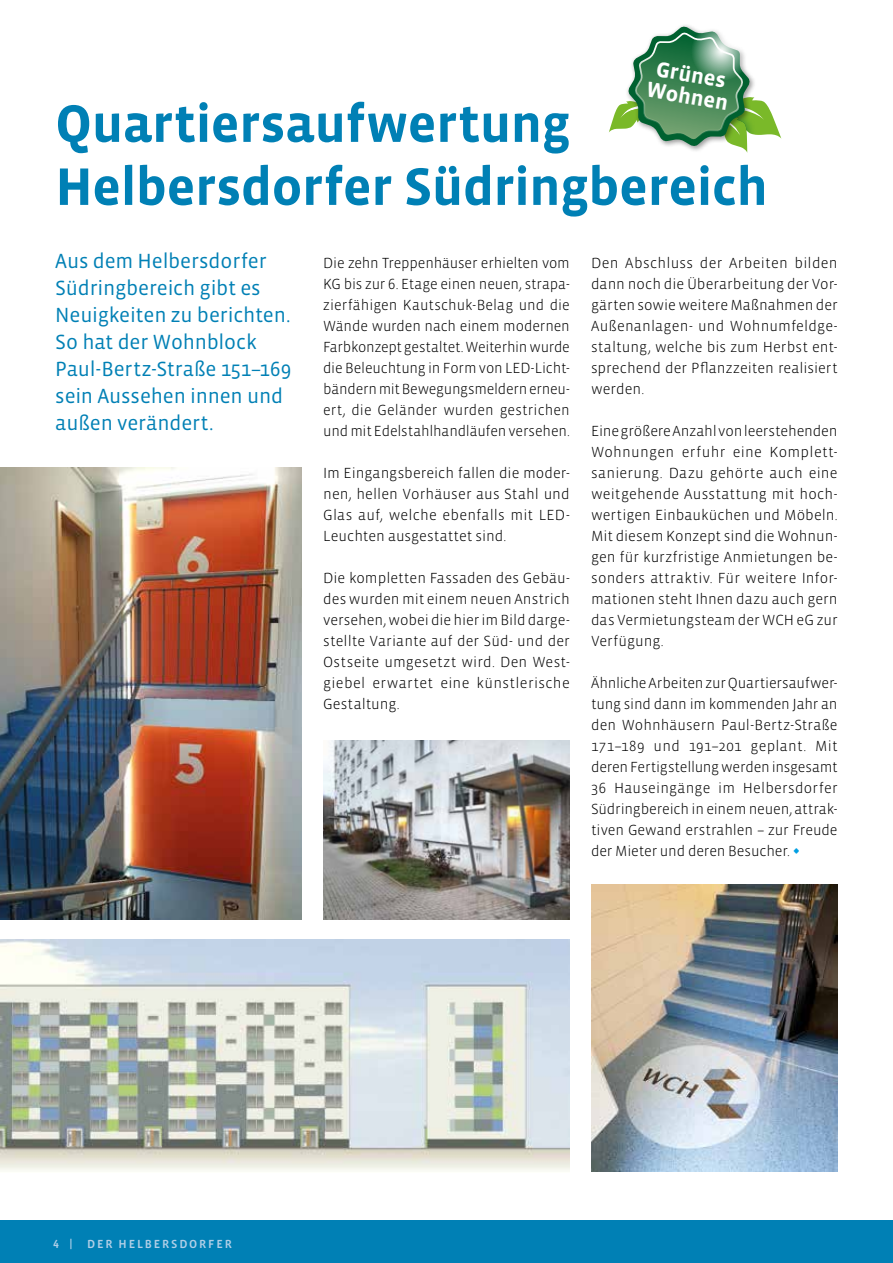
<style>
.page{position:relative;width:893px;height:1263px;background:#fff}
.page>*{position:absolute;margin:0;border:0;box-sizing:border-box;transform-origin:0 0}
.t1{font:700 54px/63px "Vista Sans OT";letter-spacing:-.01em;color:#0080b5}
.t2{font:700 22.05px/22px "Vista Sans OT";color:#fff}
.t3{font:21px/27px "Vista Sans OT";letter-spacing:-.005em;color:#0080b5}
.t4{font:300 15px/21px "Vista Sans OT";color:#000;text-align:justify}
.t5{font:500 12px "Vista Sans OT";letter-spacing:.15em;color:#b1cfe7}
.s1{color:#009fe3}
</style>
<div class="page">
<div style="left:0;top:1220px;width:893px;height:43px;background:#0080b5"></div>
<img style="left:323px;top:740px;width:247px;height:179px">
<img style="left:0;top:468px;width:302px;height:451px">
<img style="left:591px;top:885px;width:247px;height:286px">
<img style="left:0;top:940px;width:570px;height:231px">
<svg style="left:609px;top:25px;width:172px;height:128px"></svg>
<svg style="left:691px;top:21px;width:60px;height:60px"></svg>
<h2 class="t2" style="left:652px;top:57px;width:85px;rotate:10deg">Grünes<br>Wohnen</h2>
<h1 class="t1" style="left:55px;top:93px;width:714px">Quartiersaufwertung<br>Helbersdorfer Südringbereich</h1>
<h3 class="t3" style="left:55px;top:248px;width:238px">Aus dem Helbersdorfer<br>Südringbereich gibt es<br>Neuigkeiten zu berichten.<br>So hat der Wohnblock<br>Paul-Bertz-Straße 151–169 sein Aussehen innen und außen verändert.</h3>
<p class="t4" style="left:323px;top:253px;width:248px">Die zehn Treppenhäuser erhielten vom KG bis zur 6. Etage einen neuen, strapa&shy;zierfähigen Kautschuk-Belag und die Wände wurden nach einem modernen Farbkonzept gestaltet. Weiterhin wurde die Beleuchtung in Form von LED-Licht&shy;bändern mit Bewegungsmeldern erneu&shy;ert, die Geländer wurden gestrichen und mit Edelstahlhandläufen versehen.</p>
<p class="t4" style="left:323px;top:463px;width:248px">Im Eingangsbereich fallen die moder&shy;nen, hellen Vorhäuser aus Stahl und Glas auf, welche ebenfalls mit LED-Leuchten ausgestattet sind.</p>
<p class="t4" style="left:323px;top:568px;width:248px">Die kompletten Fassaden des Gebäu&shy;des wurden mit einem neuen Anstrich versehen, wobei die hier im Bild darge&shy;stellte Variante auf der Süd- und der Ostseite umgesetzt wird. Den West&shy;giebel erwartet eine künstlerische Gestaltung.</p>
<p class="t4" style="left:591px;top:253px;width:248px">Den Abschluss der Arbeiten bilden dann noch die Überarbeitung der Vor&shy;gärten sowie weitere Maßnahmen der Außenanlagen- und Wohnumfeldge&shy;staltung, welche bis zum Herbst ent&shy;sprechend der Pflanzzeiten realisiert werden.</p>
<p class="t4" style="left:591px;top:421px;width:248px">Eine größere Anzahl von leerstehenden Wohnungen erfuhr eine Komplett&shy;sanierung. Dazu gehörte auch eine weitgehende Ausstattung mit hoch&shy;wertigen Einbauküchen und Möbeln.<br>Mit diesem Konzept sind die Wohnun&shy;gen für kurzfristige Anmietungen be&shy;sonders attraktiv. Für weitere Infor&shy;mationen steht Ihnen dazu auch gern das Vermietungsteam der WCH eG zur Verfügung.</p>
<p class="t4" style="left:591px;top:673px;width:248px">Ähnliche Arbeiten zur Quartiersaufwer&shy;tung sind dann im kommenden Jahr an den Wohnhäusern Paul-Bertz-Straße 171–189 und 191–201 geplant. Mit deren Fertigstellung werden insgesamt 36 Hauseingänge im Helbersdorfer Südringbereich in einem neuen, attrak&shy;tiven Gewand erstrahlen – zur Freude der Mieter und deren Besucher. <span class="s1">I</span></p>
<p class="t5" style="left:53px;top:1238px;width:180px">4 | DER HELBERSDORFER</p>
</div>
